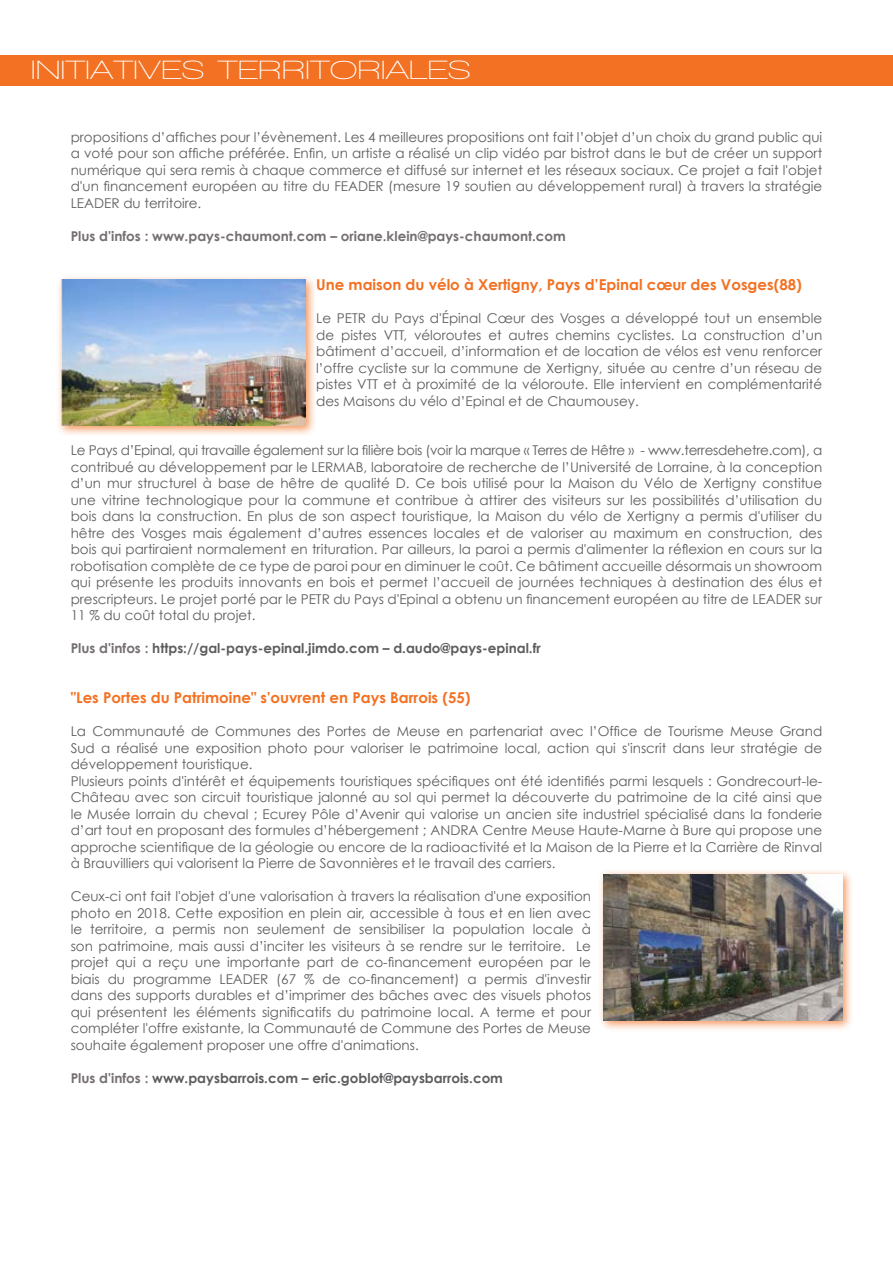
<style>
.page{position:relative;width:893px;height:1263px;background:#fff}
.page>*{position:absolute;margin:0;border:0;box-sizing:border-box;transform-origin:0 0}
.t1{font:600 27px "Walkway Expand";color:#fff}
.t2{font:700 15px "Century Gothic";color:#f37122}
.t3{font:13.5px/16.5px "Century Gothic";color:#5d5d60;text-align:justify}
.t4{font:700 13.5px "Century Gothic";color:#5d5d60}
.t5{font:700 13.5px "Century Gothic";color:#756f70}
.s1{color:#756f70}
</style>
<div class="page">
<div style="left:0;top:55px;width:893px;height:31px;background:#f37122"></div>
<div style="left:56px;top:275px;width:260px;height:162px;background:#f37122;opacity:.75"></div>
<img style="left:62px;top:280px;width:243px;height:146px">
<div style="left:598px;top:869px;width:256px;height:163px;background:#f37122;opacity:.75"></div>
<img style="left:604px;top:874px;width:238px;height:146px">
<h1 class="t1" style="left:31px;top:55px;width:442px">INITIATIVES TERRITORIALES</h1>
<p class="t3" style="left:71px;top:129px;width:753px">propositions d’affiches pour l’évènement. Les 4 meilleures propositions ont fait l’objet d’un choix du grand public qui a voté pour son affiche préférée. Enfin, un artiste a réalisé un clip vidéo par bistrot dans le but de créer un support numérique qui sera remis à chaque commerce et diffusé sur internet et les réseaux sociaux. Ce projet a fait l'objet d'un financement européen au titre du FEADER (mesure 19 soutien au développement rural) à travers la stratégie LEADER du territoire.</p>
<p class="t5" style="left:71px;top:228px;width:497px">Plus d'infos : www.pays-chaumont.com – oriane.klein@pays-chaumont.com</p>
<p class="t2" style="left:316px;top:276px;width:487px">Une maison du vélo à Xertigny, Pays d’Epinal cœur des Vosges(88)</p>
<p class="t3" style="left:316px;top:310px;width:508px">Le PETR du Pays d'Épinal Cœur des Vosges a développé tout un ensemble de pistes VTT, véloroutes et autres chemins cyclistes. La construction d’un bâtiment d’accueil, d’information et de location de vélos est venu renforcer l’offre cycliste sur la commune de Xertigny, située au centre d’un réseau de pistes VTT et à proximité de la véloroute. Elle intervient en complémentarité des Maisons du vélo d’Epinal et de Chaumousey.</p>
<p class="t3" style="left:71px;top:442px;width:753px">Le Pays d’Epinal, qui travaille également sur la filière bois (voir la marque « Terres de Hêtre » - www.terresdehetre.com), a contribué au développement par le LERMAB, laboratoire de recherche de l’Université de Lorraine, à la conception d’un mur structurel à base de hêtre de qualité D. Ce bois utilisé pour la Maison du Vélo de Xertigny constitue une vitrine technologique pour la commune et contribue à attirer des visiteurs sur les possibilités d’utilisation du bois dans la construction. En plus de son aspect touristique, la Maison du vélo de Xertigny a permis d'utiliser du hêtre des Vosges mais également d’autres essences locales et de valoriser au maximum en construction, des bois qui partiraient normalement en trituration. Par ailleurs, la paroi a permis d'alimenter la réflexion en cours sur la robotisation complète de ce type de paroi pour en diminuer le coût. Ce bâtiment accueille désormais un showroom qui présente les produits innovants en bois et permet l’accueil de journées techniques à destination des élus et prescripteurs. Le projet porté par le PETR du Pays d'Epinal a obtenu un financement européen au titre de LEADER sur 11 % du coût total du projet.</p>
<p class="t4" style="left:71px;top:640px;width:472px"><span class="s1">Plus d'infos :</span> https://gal-pays-epinal.jimdo.com – d.audo@pays-epinal.fr</p>
<p class="t2" style="left:71px;top:688px;width:401px">"Les Portes du Patrimoine" s'ouvrent en Pays Barrois (55)</p>
<p class="t3" style="left:71px;top:723px;width:753px;text-align:left">La Communauté de Communes des Portes de Meuse en partenariat avec l’Office de Tourisme Meuse Grand Sud a réalisé une exposition photo pour valoriser le patrimoine local, action qui s'inscrit dans leur stratégie de développement touristique.<br>Plusieurs points d'intérêt et équipements touristiques spécifiques ont été identifiés parmi lesquels : Gondrecourt-le-Château avec son circuit touristique jalonné au sol qui permet la découverte du patrimoine de la cité ainsi que le Musée lorrain du cheval ; Ecurey Pôle d’Avenir qui valorise un ancien site industriel spécialisé dans la fonderie d’art tout en proposant des formules d’hébergement ; ANDRA Centre Meuse Haute-Marne à Bure qui propose une approche scientifique de la géologie ou encore de la radioactivité et la Maison de la Pierre et la Carrière de Rinval à Brauvilliers qui valorisent la Pierre de Savonnières et le travail des carriers.</p>
<p class="t3" style="left:71px;top:888px;width:522px">Ceux-ci ont fait l'objet d'une valorisation à travers la réalisation d'une exposition photo en 2018. Cette exposition en plein air, accessible à tous et en lien avec le territoire, a permis non seulement de sensibiliser la population locale à son patrimoine, mais aussi d’inciter les visiteurs à se rendre sur le territoire. Le projet qui a reçu une importante part de co-financement européen par le biais du programme LEADER (67 % de co-financement) a permis d'investir dans des supports durables et d’imprimer des bâches avec des visuels photos qui présentent les éléments significatifs du patrimoine local. A terme et pour compléter l'offre existante, la Communauté de Commune des Portes de Meuse souhaite également proposer une offre d'animations.</p>
<p class="t4" style="left:71px;top:1069px;width:434px"><span class="s1">Plus d'infos :</span> www.paysbarrois.com – eric.goblot@paysbarrois.com</p>
</div>
